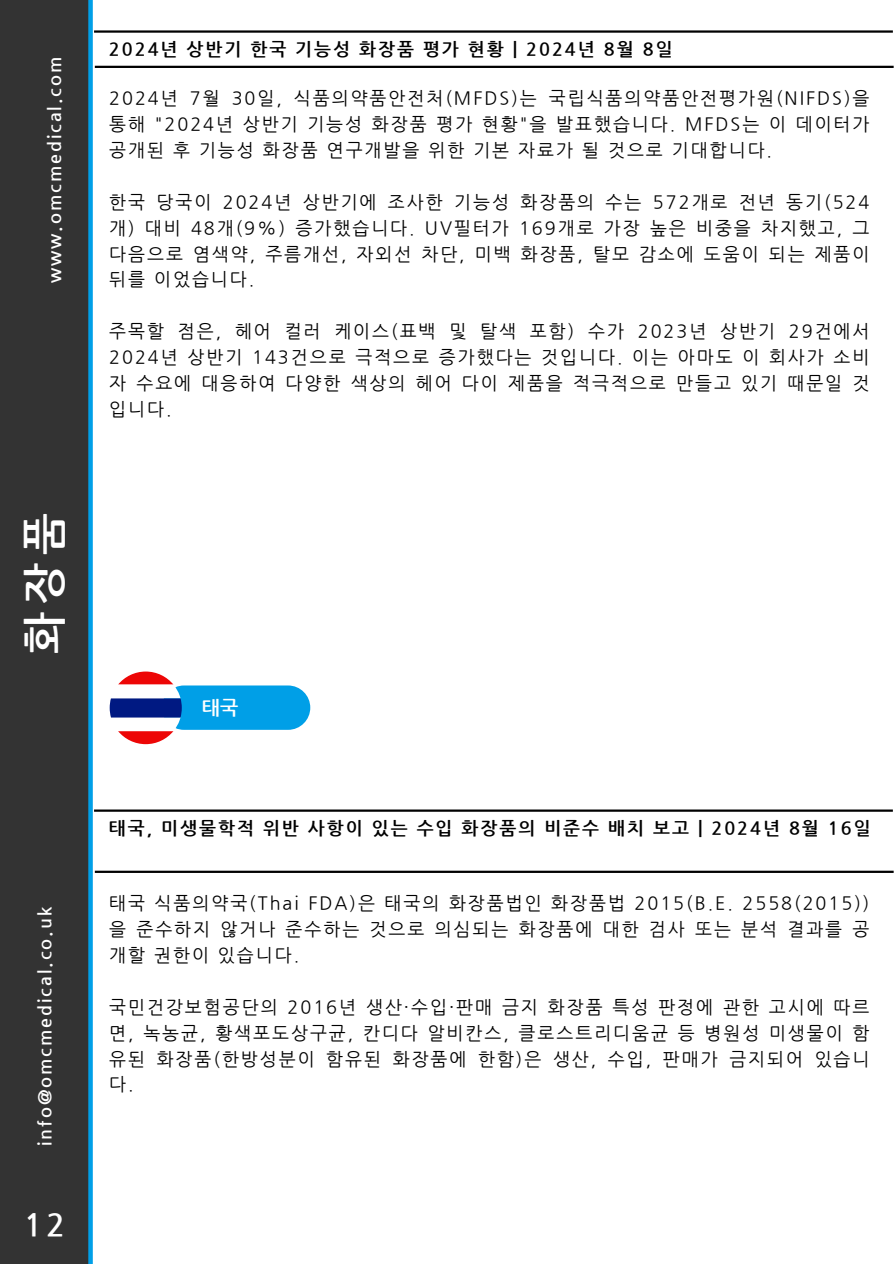
<style>
.page{position:relative;width:894px;height:1264px;background:#fff}
.page>*{position:absolute;margin:0;border:0;box-sizing:border-box;transform-origin:0 0}
.t1{font:700 44.7px "Nanum Gothic";color:#fff}
.t2{font:700 31.2px "Nanum Gothic";color:#fff}
.t3{font:23.1px "Nanum Gothic";color:#fff}
.t4{font:22.95px "Nanum Gothic";color:#fff}
.t5{font:700 19.35px "Nanum Gothic";color:#fff}
.t6{font:18px/25.8px "Nanum Gothic";letter-spacing:.11em;color:#000;text-align:justify}
.t7{font:700 18px "Nanum Gothic";letter-spacing:.11em;color:#000}
.t8{font:700 18px "Nanum Gothic";letter-spacing:.11em;color:#fff}
</style>
<div class="page">
<div style="left:0;top:0;width:89px;height:1263px;background:#333"></div>
<div style="left:88px;top:0;width:5px;height:1263px;background:#009fe7"></div>
<hr style="left:95px;top:66px;width:798px;height:2px;background:#000">
<hr style="left:94px;top:30px;width:798px;height:3px;background:#000">
<hr style="left:95px;top:870px;width:798px;height:3px;background:#000">
<hr style="left:94px;top:809px;width:798px;height:2px;background:#000">
<div style="left:162px;top:685px;width:148px;height:44px;background:#009fe7;border-radius:22px"></div>
<svg style="left:110px;top:671px;width:72px;height:73px"></svg>
<p class="t8" style="left:44px;top:283px;width:228px;rotate:-90deg">www.omcmedical.com</p>
<h3 class="t1" style="left:18px;top:654px;width:142px;rotate:-90deg">화장품</h3>
<p class="t8" style="left:34px;top:1146px;width:240px;rotate:-90deg">info@omcmedical.co.uk</p>
<h3 class="t3" style="left:39px;top:1204px;width:15px">5</h3>
<h3 class="t2" style="left:24px;top:1206px;width:43px">12</h3>
<h3 class="t4" style="left:38px;top:1212px;width:15px">5</h3>
<p class="t7" style="left:109px;top:39px;width:565px">2024년 상반기 한국 기능성 화장품 평가 현황 | 2024년 8월 8일</p>
<p class="t6" style="left:109px;top:85px;width:761px">2024년 7월 30일, 식품의약품안전처(MFDS)는 국립식품의약품안전평가원(NIFDS)을 통해 "2024년 상반기 기능성 화장품 평가 현황"을 발표했습니다. MFDS는 이 데이터가 공개된 후 기능성 화장품 연구개발을 위한 기본 자료가 될 것으로 기대합니다.</p>
<p class="t6" style="left:109px;top:189px;width:761px">한국 당국이 2024년 상반기에 조사한 기능성 화장품의 수는 572개로 전년 동기(524 개) 대비 48개(9%) 증가했습니다. UV필터가 169개로 가장 높은 비중을 차지했고, 그 다음으로 염색약, 주름개선, 자외선 차단, 미백 화장품, 탈모 감소에 도움이 되는 제품이 뒤를 이었습니다.</p>
<p class="t6" style="left:109px;top:318px;width:761px">주목할 점은, 헤어 컬러 케이스(표백 및 탈색 포함) 수가 2023년 상반기 29건에서 2024년 상반기 143건으로 극적으로 증가했다는 것입니다. 이는 아마도 이 회사가 소비 자 수요에 대응하여 다양한 색상의 헤어 다이 제품을 적극적으로 만들고 있기 때문일 것 입니다.</p>
<p class="t5" style="left:202px;top:696px;width:38px">태국</p>
<h2 class="t7" style="left:109px;top:818px;width:763px">태국, 미생물학적 위반 사항이 있는 수입 화장품의 비준수 배치 보고 | 2024년 8월 16일</h2>
<h3 class="t6" style="left:109px;top:890px;width:761px">태국 식품의약국(Thai FDA)은 태국의 화장품법인 화장품법 2015(B.E. 2558(2015)) 을 준수하지 않거나 준수하는 것으로 의심되는 화장품에 대한 검사 또는 분석 결과를 공 개할 권한이 있습니다.</h3>
<h2 class="t6" style="left:109px;top:993px;width:761px">국민건강보험공단의 2016년 생산·수입·판매 금지 화장품 특성 판정에 관한 고시에 따르 면, 녹농균, 황색포도상구균, 칸디다 알비칸스, 클로스트리디움균 등 병원성 미생물이 함 유된 화장품(한방성분이 함유된 화장품에 한함)은 생산, 수입, 판매가 금지되어 있습니 다.</h2>
</div>
